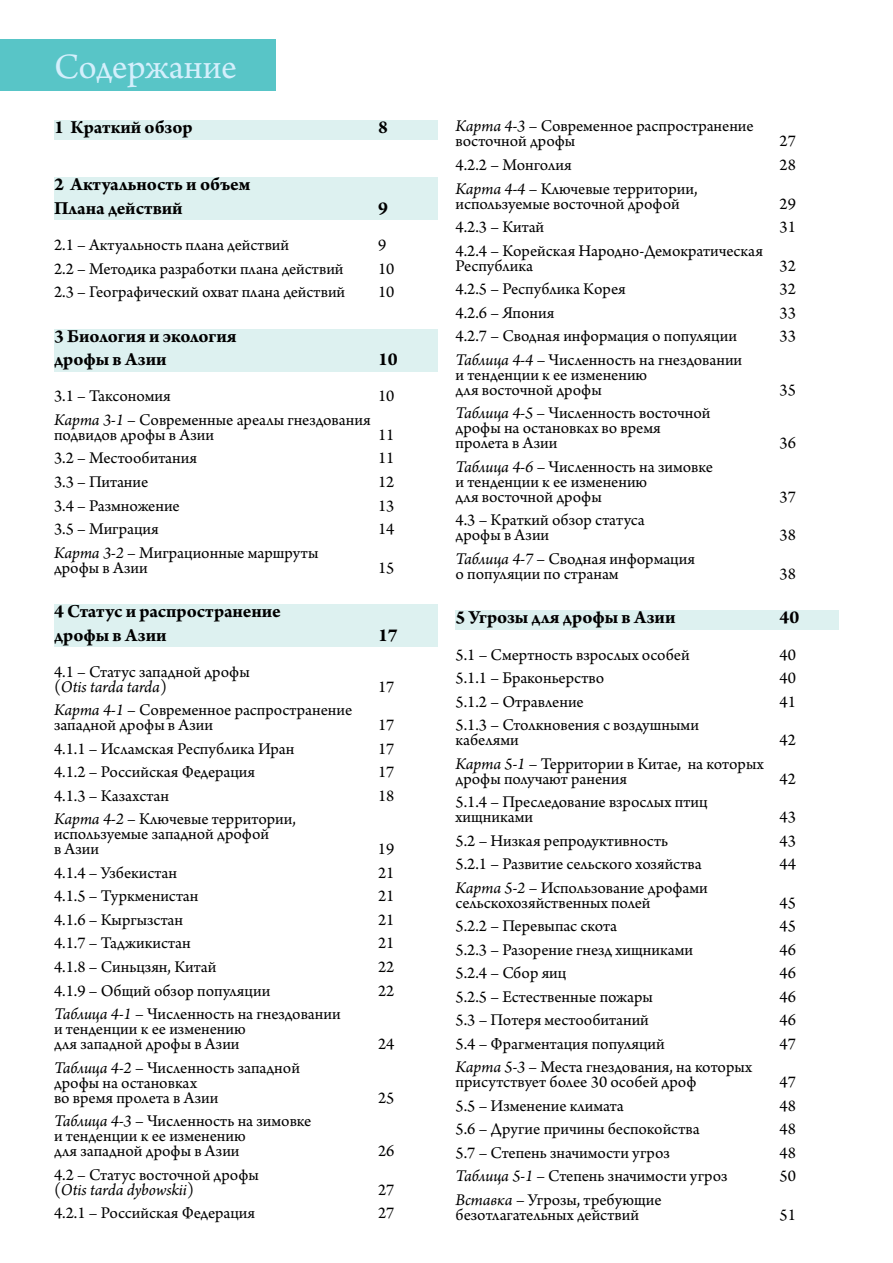
<style>
.page{position:relative;width:893px;height:1263px;background:#fff}
.page>*{position:absolute;margin:0;border:0;box-sizing:border-box;transform-origin:0 0}
.t1{font:37.5px "Arno Pro";letter-spacing:-.005em;color:#d4effc}
.t2{font:700 19.5px/23.4px "Arno Pro";letter-spacing:-.005em;color:#000}
.t3{font:17.25px/15px "Arno Pro";color:#000}
.s1{font-style:italic}
</style>
<div class="page">
<div style="left:54px;top:120px;width:383px;height:19px;background:#ddf1f0"></div>
<div style="left:54px;top:177px;width:383px;height:43px;background:#ddf1f0"></div>
<div style="left:54px;top:329px;width:383px;height:42px;background:#ddf1f0"></div>
<div style="left:54px;top:604px;width:383px;height:43px;background:#ddf1f0"></div>
<div style="left:455px;top:610px;width:384px;height:19px;background:#ddf1f0"></div>
<div style="left:0;top:39px;width:276px;height:51px;background:#58c5c7"></div>
<h1 class="t1" style="left:54px;top:46px;width:185px">Содержание</h1>
<p class="t2" style="left:54px;top:116px;width:140px">1 Краткий обзор</p>
<p class="t2" style="left:378px;top:116px;width:11px">8</p>
<p class="t2" style="left:54px;top:174px;width:198px">2 Актуальность и объем<br>Плана действий</p>
<p class="t2" style="left:378px;top:197px;width:11px">9</p>
<p class="t3" style="left:54px;top:238px;width:237px">2.1 – Актуальность плана действий</p>
<p class="t3" style="left:378px;top:238px;width:10px">9</p>
<p class="t3" style="left:54px;top:262px;width:291px">2.2 – Методика разработки плана действий</p>
<p class="t3" style="left:378px;top:262px;width:18px">10</p>
<p class="t3" style="left:54px;top:285px;width:293px">2.3 – Географический охват плана действий</p>
<p class="t3" style="left:378px;top:285px;width:18px">10</p>
<p class="t2" style="left:54px;top:325px;width:184px">3 Биология и экология дрофы в Азии</p>
<p class="t2" style="left:378px;top:349px;width:21px">10</p>
<p class="t3" style="left:54px;top:390px;width:118px">3.1 – Таксономия</p>
<p class="t3" style="left:378px;top:390px;width:18px">10</p>
<p class="t3" style="left:54px;top:413px;width:318px"><span class="s1">Карта 3-1</span> – Современные ареалы гнездования подвидов дрофы в Азии</p>
<p class="t3" style="left:378px;top:428px;width:18px">11</p>
<p class="t3" style="left:54px;top:452px;width:145px">3.2 – Местообитания</p>
<p class="t3" style="left:378px;top:452px;width:18px">11</p>
<p class="t3" style="left:54px;top:475px;width:96px">3.3 – Питание</p>
<p class="t3" style="left:378px;top:475px;width:18px">12</p>
<p class="t3" style="left:54px;top:499px;width:127px">3.4 – Размножение</p>
<p class="t3" style="left:378px;top:499px;width:18px">13</p>
<p class="t3" style="left:54px;top:522px;width:106px">3.5 – Миграция</p>
<p class="t3" style="left:378px;top:522px;width:18px">14</p>
<p class="t3" style="left:54px;top:546px;width:266px"><span class="s1">Карта 3-2</span> – Миграционные маршруты дрофы в Азии</p>
<p class="t3" style="left:378px;top:561px;width:18px">15</p>
<p class="t2" style="left:54px;top:600px;width:228px">4 Статус и распространение дрофы в Азии</p>
<p class="t3" style="left:54px;top:665px;width:197px">4.1 – Статус западной дрофы (<span class="s1">Otis tarda tarda</span>)</p>
<p class="t3" style="left:54px;top:703px;width:300px"><span class="s1">Карта 4-1</span> – Современное распространение западной дрофы в Азии</p>
<p class="t2" style="left:378px;top:624px;width:21px">17</p>
<p class="t3" style="left:378px;top:680px;width:18px">17</p>
<p class="t3" style="left:378px;top:718px;width:18px">17</p>
<p class="t3" style="left:54px;top:742px;width:242px">4.1.1 – Исламская Республика Иран</p>
<p class="t3" style="left:378px;top:742px;width:18px">17</p>
<p class="t3" style="left:54px;top:766px;width:203px">4.1.2 – Российская Федерация</p>
<p class="t3" style="left:378px;top:766px;width:18px">17</p>
<p class="t3" style="left:54px;top:789px;width:117px">4.1.3 – Казахстан</p>
<p class="t3" style="left:378px;top:789px;width:18px">18</p>
<p class="t3" style="left:54px;top:813px;width:244px"><span class="s1">Карта 4-2</span> – Ключевые территории, используемые западной дрофой<br>в Азии</p>
<p class="t3" style="left:378px;top:843px;width:18px">19</p>
<p class="t3" style="left:54px;top:866px;width:124px">4.1.4 – Узбекистан</p>
<p class="t3" style="left:378px;top:866px;width:18px">21</p>
<p class="t3" style="left:54px;top:890px;width:146px">4.1.5 – Туркменистан</p>
<p class="t3" style="left:378px;top:890px;width:18px">21</p>
<p class="t3" style="left:54px;top:913px;width:131px">4.1.6 – Кыргызстан</p>
<p class="t3" style="left:378px;top:913px;width:18px">21</p>
<p class="t3" style="left:54px;top:937px;width:138px">4.1.7 – Таджикистан</p>
<p class="t3" style="left:378px;top:937px;width:18px">21</p>
<p class="t3" style="left:54px;top:960px;width:164px">4.1.8 – Синьцзян, Китай</p>
<p class="t3" style="left:378px;top:960px;width:18px">22</p>
<p class="t3" style="left:54px;top:984px;width:218px">4.1.9 – Общий обзор популяции</p>
<p class="t3" style="left:378px;top:984px;width:18px">22</p>
<p class="t3" style="left:54px;top:1007px;width:288px"><span class="s1">Таблица 4-1</span> – Численность на гнездовании и тенденции к ее изменению<br>для западной дрофы в Азии</p>
<p class="t3" style="left:378px;top:1037px;width:18px">24</p>
<p class="t3" style="left:54px;top:1061px;width:247px"><span class="s1">Таблица 4-2</span> – Численность западной дрофы на остановках<br>во время пролета в Азии</p>
<p class="t3" style="left:54px;top:1114px;width:259px"><span class="s1">Таблица 4-3</span> – Численность на зимовке и тенденции к ее изменению<br>для западной дрофы в Азии</p>
<p class="t3" style="left:54px;top:1168px;width:206px">4.2 – Статус восточной дрофы (<span class="s1">Otis tarda dybowskii</span>)</p>
<p class="t3" style="left:378px;top:1091px;width:18px">25</p>
<p class="t3" style="left:378px;top:1144px;width:18px">26</p>
<p class="t3" style="left:378px;top:1183px;width:18px">27</p>
<p class="t3" style="left:54px;top:1206px;width:203px">4.2.1 – Российская Федерация</p>
<p class="t3" style="left:378px;top:1206px;width:18px">27</p>
<p class="t3" style="left:455px;top:120px;width:300px"><span class="s1">Карта 4-3</span> – Современное распространение восточной дрофы</p>
<p class="t3" style="left:779px;top:135px;width:18px">27</p>
<p class="t3" style="left:455px;top:158px;width:118px">4.2.2 – Монголия</p>
<p class="t3" style="left:779px;top:158px;width:18px">28</p>
<p class="t3" style="left:455px;top:182px;width:244px"><span class="s1">Карта 4-4</span> – Ключевые территории, используемые восточной дрофой</p>
<p class="t3" style="left:779px;top:197px;width:18px">29</p>
<p class="t3" style="left:455px;top:220px;width:90px">4.2.3 – Китай</p>
<p class="t3" style="left:779px;top:220px;width:18px">31</p>
<p class="t3" style="left:455px;top:244px;width:309px">4.2.4 – Корейская Народно-Демократическая<br>Республика</p>
<p class="t3" style="left:779px;top:259px;width:18px">32</p>
<p class="t3" style="left:455px;top:282px;width:172px">4.2.5 – Республика Корея</p>
<p class="t3" style="left:779px;top:282px;width:18px">32</p>
<p class="t3" style="left:455px;top:306px;width:100px">4.2.6 – Япония</p>
<p class="t3" style="left:779px;top:306px;width:18px">33</p>
<p class="t3" style="left:455px;top:329px;width:283px">4.2.7 – Сводная информация о популяции</p>
<p class="t3" style="left:779px;top:329px;width:18px">33</p>
<p class="t3" style="left:455px;top:353px;width:288px"><span class="s1">Таблица 4-4</span> – Численность на гнездовании и тенденции к ее изменению<br>для восточной дрофы</p>
<p class="t3" style="left:779px;top:383px;width:18px">35</p>
<p class="t3" style="left:455px;top:406px;width:257px"><span class="s1">Таблица 4-5</span> – Численность восточной дрофы на остановках во время пролета в Азии</p>
<p class="t3" style="left:455px;top:460px;width:259px"><span class="s1">Таблица 4-6</span> – Численность на зимовке и тенденции к ее изменению<br>для восточной дрофы</p>
<p class="t3" style="left:455px;top:513px;width:191px">4.3 – Краткий обзор статуса дрофы в Азии</p>
<p class="t3" style="left:455px;top:552px;width:241px"><span class="s1">Таблица 4-7</span> – Сводная информация о популяции по странам</p>
<p class="t3" style="left:779px;top:436px;width:18px">36</p>
<p class="t3" style="left:779px;top:490px;width:18px">37</p>
<p class="t3" style="left:779px;top:528px;width:18px">38</p>
<p class="t3" style="left:779px;top:567px;width:18px">38</p>
<p class="t2" style="left:455px;top:607px;width:221px">5 Угрозы для дрофы в Азии</p>
<p class="t2" style="left:779px;top:607px;width:21px">40</p>
<p class="t3" style="left:455px;top:648px;width:236px">5.1 – Смертность взрослых особей</p>
<p class="t3" style="left:779px;top:648px;width:18px">40</p>
<p class="t3" style="left:455px;top:671px;width:150px">5.1.1 – Браконьерство</p>
<p class="t3" style="left:779px;top:671px;width:18px">40</p>
<p class="t3" style="left:455px;top:695px;width:130px">5.1.2 – Отравление</p>
<p class="t3" style="left:779px;top:695px;width:18px">41</p>
<p class="t3" style="left:455px;top:718px;width:245px">5.1.3 – Столкновения с воздушными кабелями</p>
<p class="t3" style="left:779px;top:733px;width:18px">42</p>
<p class="t3" style="left:455px;top:757px;width:310px"><span class="s1">Карта 5-1</span> – Территории в Китае, на которых дрофы получают ранения</p>
<p class="t3" style="left:455px;top:795px;width:254px">5.1.4 – Преследование взрослых птиц хищниками</p>
<p class="t3" style="left:779px;top:772px;width:18px">42</p>
<p class="t3" style="left:779px;top:810px;width:18px">43</p>
<p class="t3" style="left:455px;top:834px;width:214px">5.2 – Низкая репродуктивность</p>
<p class="t3" style="left:779px;top:834px;width:18px">43</p>
<p class="t3" style="left:455px;top:857px;width:248px">5.2.1 – Развитие сельского хозяйства</p>
<p class="t3" style="left:779px;top:857px;width:18px">44</p>
<p class="t3" style="left:455px;top:881px;width:254px"><span class="s1">Карта 5-2</span> – Использование дрофами сельскохозяйственных полей</p>
<p class="t3" style="left:779px;top:896px;width:18px">45</p>
<p class="t3" style="left:455px;top:919px;width:163px">5.2.2 – Перевыпас скота</p>
<p class="t3" style="left:779px;top:919px;width:18px">45</p>
<p class="t3" style="left:455px;top:943px;width:239px">5.2.3 – Разорение гнезд хищниками</p>
<p class="t3" style="left:779px;top:943px;width:18px">46</p>
<p class="t3" style="left:455px;top:966px;width:112px">5.2.4 – Сбор яиц</p>
<p class="t3" style="left:779px;top:966px;width:18px">46</p>
<p class="t3" style="left:455px;top:990px;width:199px">5.2.5 – Естественные пожары</p>
<p class="t3" style="left:779px;top:990px;width:18px">46</p>
<p class="t3" style="left:455px;top:1013px;width:195px">5.3 – Потеря местообитаний</p>
<p class="t3" style="left:779px;top:1013px;width:18px">46</p>
<p class="t3" style="left:455px;top:1037px;width:211px">5.4 – Фрагментация популяций</p>
<p class="t3" style="left:779px;top:1037px;width:18px">47</p>
<p class="t3" style="left:455px;top:1060px;width:298px"><span class="s1">Карта 5-3</span> – Места гнездования, на которых присутствует более 30 особей дроф</p>
<p class="t3" style="left:779px;top:1075px;width:18px">47</p>
<p class="t3" style="left:455px;top:1099px;width:170px">5.5 – Изменение климата</p>
<p class="t3" style="left:779px;top:1099px;width:18px">48</p>
<p class="t3" style="left:455px;top:1122px;width:246px">5.6 – Другие причины беспокойства</p>
<p class="t3" style="left:779px;top:1122px;width:18px">48</p>
<p class="t3" style="left:455px;top:1146px;width:216px">5.7 – Степень значимости угроз</p>
<p class="t3" style="left:779px;top:1146px;width:18px">48</p>
<p class="t3" style="left:455px;top:1169px;width:273px"><span class="s1">Таблица 5-1</span> – Степень значимости угроз</p>
<p class="t3" style="left:779px;top:1169px;width:18px">50</p>
<p class="t3" style="left:455px;top:1193px;width:208px"><span class="s1">Вставка</span> – Угрозы, требующие безотлагательных действий</p>
<p class="t3" style="left:779px;top:1208px;width:18px">51</p>
</div>
